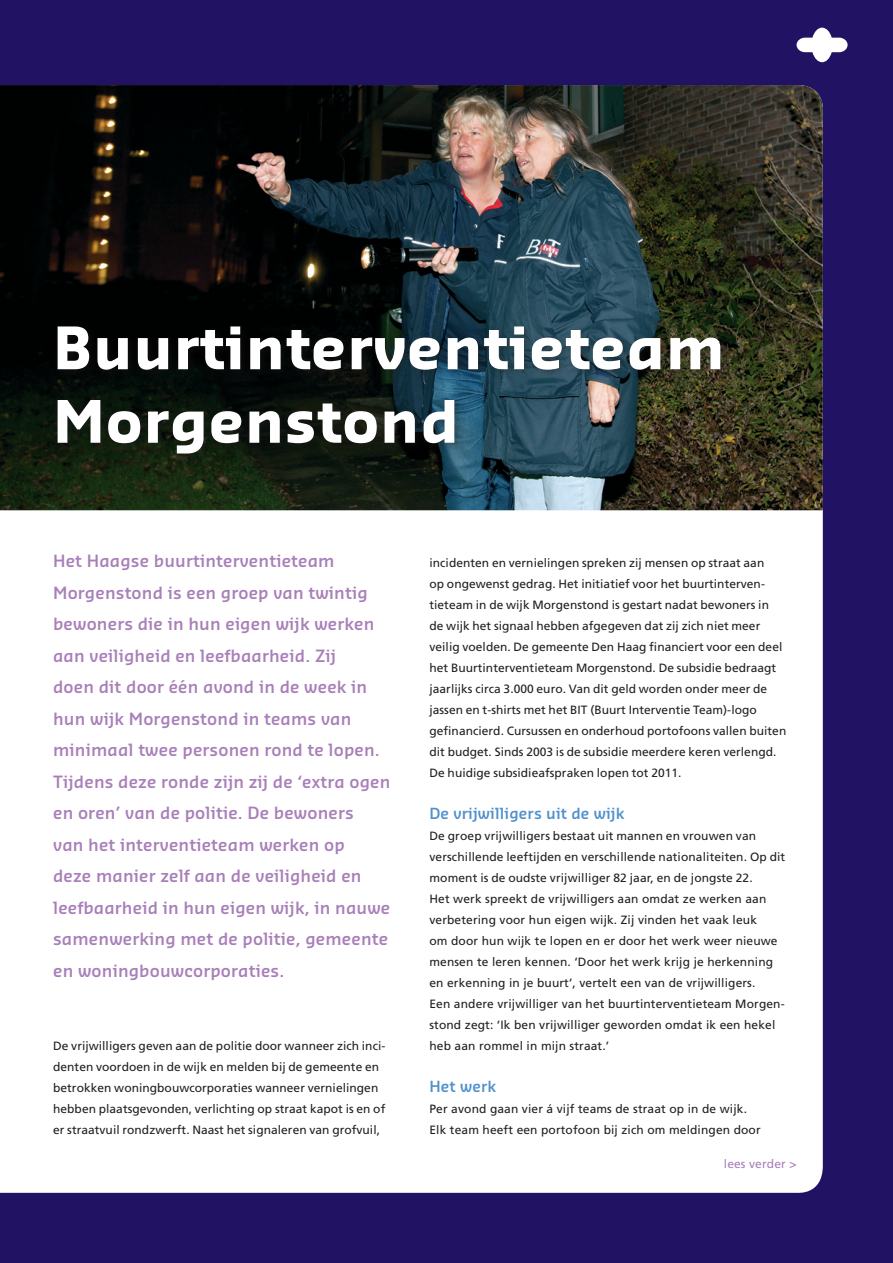
<style>
.page{position:relative;width:893px;height:1263px;background:#221263}
.page>*{position:absolute;margin:0;border:0;box-sizing:border-box;transform-origin:0 0}
._01_titel{font:700 57px/73.5px "Sansa";letter-spacing:.02em;color:#fff}
._02_intro_lead{font:600 16.5px/31.5px "Sansa";letter-spacing:.01em;color:#a880b9}
._04_tussenkop{font:600 15px "Sansa";letter-spacing:.01em;color:#5090cc}
._03_brood_krap{font:12px/21px "Frutiger";letter-spacing:.005em;color:#231f20}
._03_brood{font:12px/21px "Frutiger";letter-spacing:.01em;color:#231f20}
.Lees_verder{font:12px "Frutiger";letter-spacing:.01em;color:#a880b9}
</style>
<div class="page">
<div style="left:0;top:510px;width:823px;height:683px;background:#fff"></div>
<img style="left:0;top:85px;width:823px;height:425px">
<div style="left:52px;top:320px;width:679px;height:143px;background:#231f20;opacity:.45"></div>
<svg style="left:796px;top:28px;width:52px;height:34px"></svg>
<p class="_01_titel" style="left:53px;top:309px;width:673px">Buurtinterventieteam<br>Morgenstond</p>
<p class="_02_intro_lead" style="left:53px;top:544px;width:339px">Het Haagse buurtinterventieteam Morgenstond is een groep van twintig bewoners die in hun eigen wijk werken aan veiligheid en leefbaarheid. Zij<br>doen dit door één avond in de week in hun wijk Morgenstond in teams van minimaal twee personen rond te lopen.<br>Tijdens deze ronde zijn zij de ‘extra ogen en oren’ van de politie. De bewoners<br>van het interventieteam werken op<br>deze manier zelf aan de veiligheid en leefbaarheid in hun eigen wijk, in nauwe samenwerking met de politie, gemeente en woningbouwcorporaties.</p>
<p class="_03_brood_krap" style="left:53px;top:1035px;width:334px">De vrijwilligers geven aan de politie door wanneer zich inci&shy;denten voordoen in de wijk en melden bij de gemeente en betrokken woningbouwcorporaties wanneer vernielingen hebben plaatsgevonden, verlichting op straat kapot is en of er straatvuil rondzwerft. Naast het signaleren van grofvuil,</p>
<p class="_03_brood_krap" style="left:429px;top:552px;width:358px">incidenten en vernielingen spreken zij mensen op straat aan<br>op ongewenst gedrag. Het initiatief voor het buurtinterven&shy;tieteam in de wijk Morgenstond is gestart nadat bewoners in<br>de wijk het signaal hebben afgegeven dat zij zich niet meer veilig voelden. De gemeente Den Haag financiert voor een deel het Buurtinterventieteam Morgenstond. De subsidie bedraagt jaarlijks circa 3.000 euro. Van dit geld worden onder meer de jassen en t-shirts met het BIT (Buurt Interventie Team)-logo gefinancierd. Cursussen en onderhoud portofoons vallen buiten dit budget. Sinds 2003 is de subsidie meerdere keren verlengd.<br>De huidige subsidieafspraken lopen tot 2011.</p>
<p class="_04_tussenkop" style="left:429px;top:804px;width:197px">De vrijwilligers uit de wijk</p>
<p class="_03_brood_krap" style="left:429px;top:825px;width:357px">De groep vrijwilligers bestaat uit mannen en vrouwen van verschillende leeftijden en verschillende nationaliteiten. Op dit moment is de oudste vrijwilliger 82 jaar, en de jongste 22.</p>
<p class="_03_brood" style="left:429px;top:888px;width:357px">Het werk spreekt de vrijwilligers aan omdat ze werken aan verbetering voor hun eigen wijk. Zij vinden het vaak leuk<br>om door hun wijk te lopen en er door het werk weer nieuwe mensen te leren kennen. ‘Door het werk krijg je herkenning en erkenning in je buurt’, vertelt een van de vrijwilligers.<br>Een andere vrijwilliger van het buurtinterventieteam Morgen&shy;stond zegt: ‘Ik ben vrijwilliger geworden omdat ik een hekel heb aan rommel in mijn straat.’</p>
<p class="_04_tussenkop" style="left:429px;top:1077px;width:68px">Het werk</p>
<p class="_03_brood" style="left:429px;top:1098px;width:333px">Per avond gaan vier á vijf teams de straat op in de wijk.<br>Elk team heeft een portofoon bij zich om meldingen door</p>
<p class="Lees_verder" style="left:724px;top:1157px;width:74px">lees verder &gt;</p>
</div>
